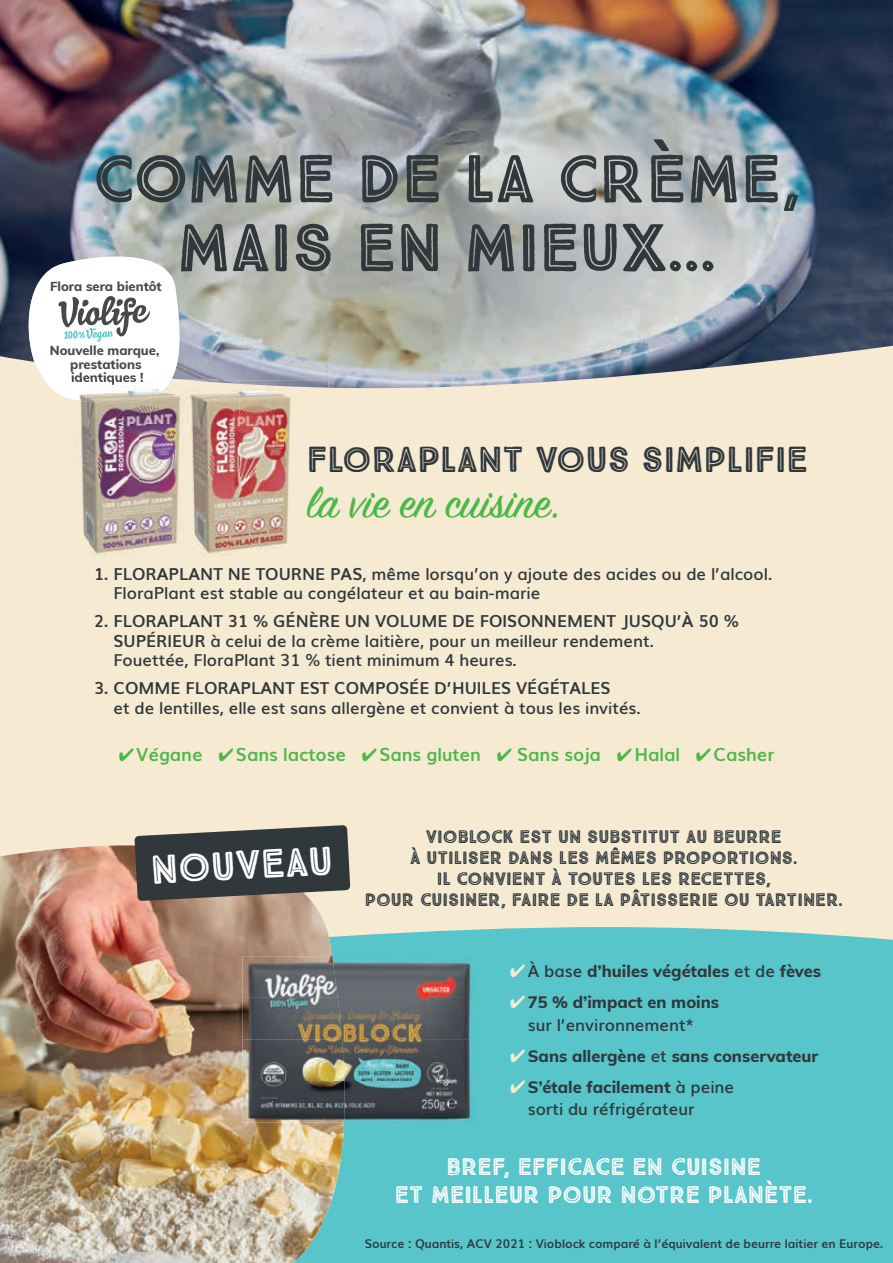
<style>
.page{position:relative;width:893px;height:1263px;background:#fff}
.page>*{position:absolute;margin:0;border:0;box-sizing:border-box;transform-origin:0 0}
.t1{font:67.35px/68.8px "True North Inline Black W01";color:#30383c;text-align:center}
.t2{font:49.5px "Sign Painter House Script";color:#4cb848}
.t3{font:40.2px "True North Inline Black W01";color:#fff}
.t4{font:36px "True North Inline Black W01";color:#30383c}
.t5{font:23.85px/27.9px "True North Inline Black W01";color:#fff;text-align:center}
.t6{font:18px/21px "True North Inline Black W01";color:#30383c;text-align:center}
.t7{font:700 18px "Muli";color:#4cb848}
.t8{font:600 16.5px/19.5px "Muli";color:#30383c}
.t9{font:800 16.5px "Muli";color:#30383c}
.t10{font:700 16.5px "Muli";color:#30383c}
.t11{font:800 13.05px/13.4px "Muli";color:#48484a;text-align:center}
.t12{font:700 12px "Muli";color:#30383c}
.s1{font-weight:700}
.s2{color:#f6ead3}
.s3{font-weight:600}
.s4{font-weight:800}
</style>
<div class="page">
<div style="left:0;top:388px;width:893px;height:539px;background:#f6ead3"></div>
<div style="left:377px;top:927px;width:516px;height:336px;background:#57c5c9"></div>
<svg style="left:0;top:823px;width:377px;height:440px;background:#afd9ce"></svg>
<img style="left:0;top:845px;width:344px;height:418px">
<img style="left:0;top:0;width:893px;height:388px">
<svg style="left:19px;top:250px;width:170px;height:157px"></svg>
<img style="left:218px;top:388px;width:21px;height:126px">
<img style="left:239px;top:388px;width:45px;height:126px">
<img style="left:284px;top:388px;width:44px;height:126px">
<img style="left:151px;top:558px;width:44px;height:1px">
<img style="left:218px;top:514px;width:110px;height:44px">
<img style="left:218px;top:380px;width:110px;height:8px">
<img style="left:39px;top:379px;width:51px;height:179px">
<img style="left:90px;top:403px;width:50px;height:155px">
<img style="left:140px;top:379px;width:42px;height:45px">
<img style="left:140px;top:424px;width:11px;height:134px">
<img style="left:182px;top:379px;width:36px;height:1px">
<img style="left:44px;top:379px;width:43px;height:23px">
<img style="left:87px;top:385px;width:42px;height:18px">
<img style="left:129px;top:379px;width:42px;height:24px">
<img style="left:72px;top:379px;width:71px;height:6px">
<img style="left:151px;top:380px;width:67px;height:178px">
<img style="left:190px;top:380px;width:28px;height:2px">
<img style="left:151px;top:380px;width:20px;height:18px">
<img style="left:338px;top:956px;width:138px;height:42px">
<img style="left:342px;top:998px;width:134px;height:41px">
<img style="left:345px;top:1039px;width:131px;height:42px">
<img style="left:345px;top:1081px;width:131px;height:42px">
<img style="left:242px;top:956px;width:96px;height:42px">
<img style="left:242px;top:998px;width:100px;height:41px">
<img style="left:242px;top:1039px;width:103px;height:84px">
<svg style="left:134px;top:825px;width:216px;height:76px;background:#4b4f4e"></svg>
<h1 class="t1" style="left:92px;top:143px;width:710px">COMME DE LA CRÈME,<br>MAIS EN MIEUX...</h1>
<p class="t11" style="left:50px;top:279px;width:113px">Flora sera bientôt</p>
<p class="t11" style="left:50px;top:343px;width:111px">Nouvelle marque, prestations identiques !</p>
<h3 class="t4" style="left:307px;top:438px;width:503px">FLORAPLANT VOUS SIMPLIFIE</h3>
<h2 class="t2" style="left:307px;top:472px;width:256px">la vie en cuisine.</h2>
<p class="t8" style="left:114px;top:562px;width:660px;text-indent:-19px"><span class="s1">1. FLORAPLANT NE TOURNE PAS</span>, même lorsqu’on y ajoute des acides ou de l’alcool.<br>FloraPlant est stable au congélateur et au bain-marie</p>
<p class="t8" style="left:114px;top:610px;width:627px;text-indent:-19px"><span class="s1">2. FLORAPLANT 31 % GÉNÈRE UN VOLUME DE FOISONNEMENT JUSQU’À 50 %<br>SUPÉRIEUR</span> à celui de la crème laitière, pour un meilleur rendement.<br>Fouettée, FloraPlant 31 % tient minimum 4 heures.</p>
<p class="t10" style="left:94px;top:675px;width:518px">3. COMME FLORAPLANT EST COMPOSÉE D’HUILES VÉGÉTALES</p>
<p class="t8" style="left:114px;top:697px;width:529px">et de lentilles, elle est sans allergène et convient à tous les invités.</p>
<p class="t7" style="left:119px;top:740px;width:657px">✔ Végane ✔ Sans lactose ✔ Sans gluten ✔ Sans soja ✔ Halal ✔ Casher</p>
<h3 class="t3" style="left:149px;top:845px;width:184px;rotate:-3deg">NOUVEAU</h3>
<p class="t6" style="left:365px;top:825px;width:480px">VIOBLOCK EST UN SUBSTITUT AU BEURRE<br>À UTILISER DANS LES MÊMES PROPORTIONS.<br>IL CONVIENT À TOUTES LES RECETTES,<br>POUR CUISINER, FAIRE DE LA PÂTISSERIE OU TARTINER.</p>
<p class="t9" style="left:510px;top:959px;width:312px"><span class="s2">✔</span> <span class="s3">À base</span> d’huiles végétales <span class="s3">et de</span> fèves</p>
<p class="t8" style="left:510px;top:990px;width:210px;line-height:22.5px;text-align:center"><span class="s2">✔</span> <span class="s4">75 % d’impact en moins </span>sur l’environnement*</p>
<p class="t9" style="left:510px;top:1044px;width:310px"><span class="s2">✔</span> Sans allergène <span class="s3">et</span> sans conservateur</p>
<p class="t8" style="left:528px;top:1074px;width:208px;line-height:22.5px;text-indent:-17px"><span class="s2">✔</span> <span class="s4">S’étale facilement</span> à peine sorti du réfrigérateur</p>
<h3 class="t5" style="left:395px;top:1153px;width:419px">BREF, EFFICACE EN CUISINE<br>ET MEILLEUR POUR NOTRE PLANÈTE.</h3>
<p class="t12" style="left:365px;top:1234px;width:520px">Source : Quantis, ACV 2021 : Vioblock comparé à l’équivalent de beurre laitier en Europe.</p>
</div>
